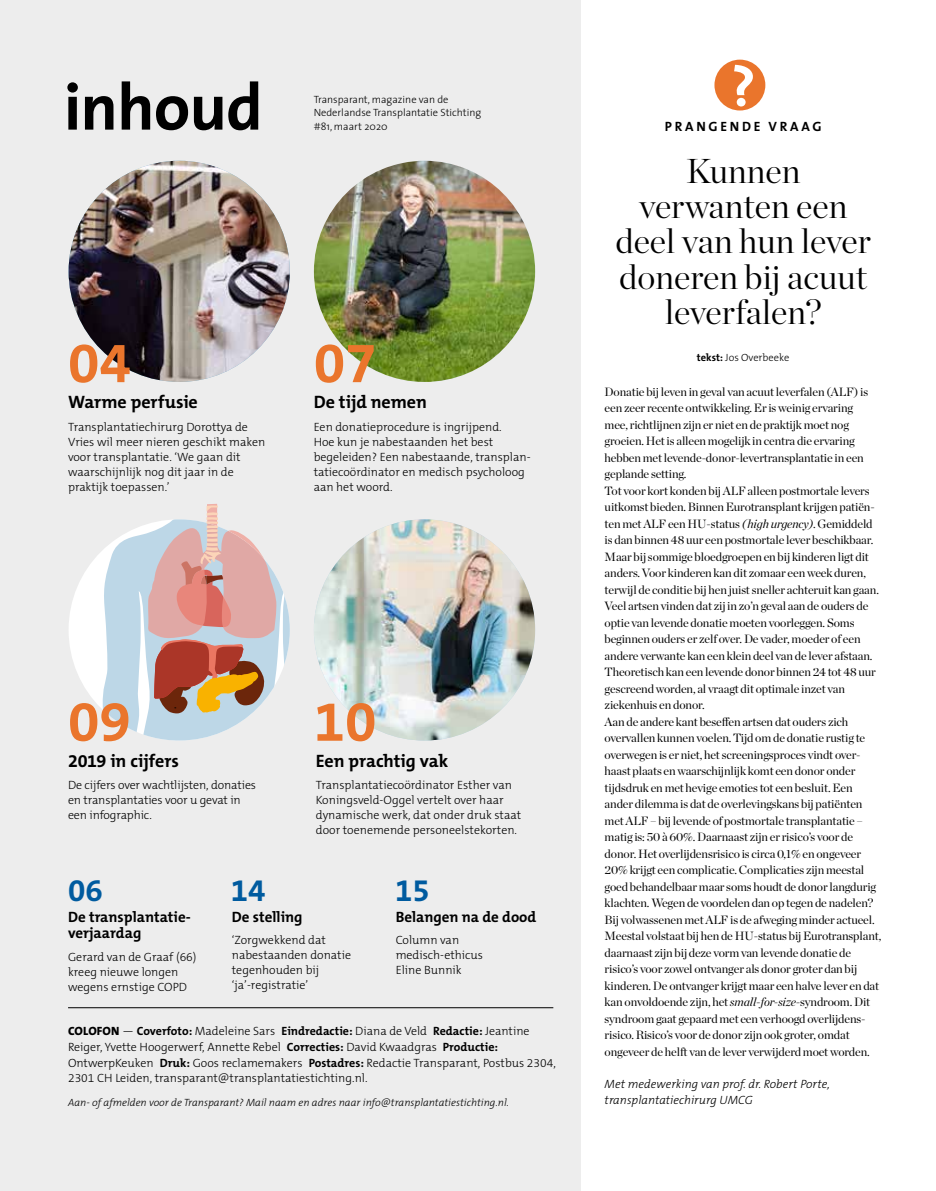
<style>
.page{position:relative;width:936px;height:1191px;background:#fff}
.page>*{position:absolute;margin:0;border:0;box-sizing:border-box;transform-origin:0 0}
.t1{font:700 66px "The Sans";letter-spacing:-.015em;color:#000}
.t2{font:700 57px "The Mix B W7";color:#ea752c}
.t3{font:700 57px "The Sans";color:#fff}
.t4{font:300 34.5px/35.4px "Chronicle Display";color:#000;text-align:center}
.t5{font:700 31.5px "The Mix B W7";color:#005b9f}
.t6{font:700 18px "The Mix B W7";letter-spacing:-.005em;color:#000}
.t7{font:700 15px/16.5px "The Mix B W7";color:#000}
.t8{font:700 13.5px "The Sans";letter-spacing:.2em;color:#000}
.t9{font:12px/16.5px "Chronicle Display";letter-spacing:-.01em;color:#000}
.t10{font:300 12px/15px "The Mix B W3";color:#000}
.t11{font:italic 300 12px/15.8px "The Mix B W3";color:#000}
.t12{font:italic 300 10.5px "The Mix B W3";color:#000}
.t13{font:300 10.5px/13.5px "The Sans";color:#000}
.t14{font:300 10.5px "The Mix B W3";color:#000}
.s1{font-family:"The Mix B W8";font-weight:800}
.s2{font-family:"The Mix B W7";font-weight:700}
.s3{font-family:"The Mix";font-weight:700}
.s4{font-style:italic}
</style>
<div class="page">
<div style="left:0;top:0;width:580px;height:1191px;background:#ededed"></div>
<img style="left:69px;top:161px;width:221px;height:221px;border-radius:111px">
<svg style="left:335px;top:161px;width:200px;height:221px"></svg>
<img style="left:314px;top:519px;width:221px;height:221px;border-radius:111px">
<img style="left:314px;top:161px;width:221px;height:221px;border-radius:111px">
<div style="left:69px;top:519px;width:221px;height:221px;background:#fff;border-radius:50%"></div>
<svg style="left:90px;top:504px;width:200px;height:236px"></svg>
<div style="left:714px;top:60px;width:51px;height:50px;background:#ea752c;border-radius:50%"></div>
<hr style="left:68px;top:1007px;width:485px;height:1px;background:#000">
<h1 class="t1" style="left:64px;top:52px;width:200px">inhoud</h1>
<p class="t13" style="left:314px;top:92px;width:169px">Transparant, magazine van de<br>Nederlandse Transplantatie Stichting #81, maart 2020</p>
<h2 class="t2" style="left:68px;top:326px;width:64px">04</h2>
<h2 class="t2" style="left:314px;top:326px;width:64px">07</h2>
<h3 class="t6" style="left:68px;top:390px;width:131px">Warme perfusie</h3>
<p class="t10" style="left:68px;top:419px;width:199px">Transplantatiechirurg Dorottya de<br>Vries wil meer nieren geschikt maken voor transplantatie. ‘We gaan dit waarschijnlijk nog dit jaar in de praktijk toepassen.’</p>
<h3 class="t6" style="left:314px;top:390px;width:115px">De tijd nemen</h3>
<p class="t10" style="left:314px;top:419px;width:218px">Een donatieprocedure is ingrijpend.<br>Hoe kun je nabestaanden het best begeleiden? Een nabestaande, transplan&shy;tatiecoördinator en medisch psycholoog aan het woord.</p>
<h2 class="t2" style="left:68px;top:685px;width:64px">09</h2>
<h2 class="t2" style="left:314px;top:685px;width:64px">10</h2>
<h3 class="t6" style="left:68px;top:749px;width:112px">2019 in cijfers</h3>
<p class="t10" style="left:68px;top:778px;width:189px">De cijfers over wachtlijsten, donaties en transplantaties voor u gevat in een infographic.</p>
<h3 class="t6" style="left:316px;top:749px;width:134px">Een prachtig vak</h3>
<p class="t10" style="left:316px;top:778px;width:207px">Transplantatiecoördinator Esther van Koningsveld-Oggel vertelt over haar dynamische werk, dat onder druk staat door toenemende personeelstekorten.</p>
<h3 class="t5" style="left:68px;top:870px;width:36px">06</h3>
<h3 class="t5" style="left:231px;top:870px;width:36px">14</h3>
<h3 class="t5" style="left:395px;top:870px;width:36px">15</h3>
<p class="t7" style="left:68px;top:908px;width:123px">De transplantatie&shy;verjaardag</p>
<p class="t10" style="left:68px;top:949px;width:130px">Gerard van de Graaf (66) kreeg nieuwe longen wegens ernstige COPD</p>
<p class="t7" style="left:232px;top:908px;width:72px">De stelling</p>
<p class="t10" style="left:232px;top:932px;width:121px">‘Zorgwekkend dat nabestaanden donatie tegenhouden bij ‘ja’-registratie’</p>
<p class="t7" style="left:395px;top:908px;width:142px">Belangen na de dood</p>
<p class="t10" style="left:395px;top:932px;width:89px">Column van medisch-ethicus<br>Eline Bunnik</p>
<p class="t10" style="left:68px;top:1023px;width:489px;line-height:15.8px"><span class="s1">COLOFON</span> — <span class="s2">Coverfoto:</span> Madeleine Sars <span class="s2">Eindredactie:</span> Diana de Veld <span class="s2">Redactie:</span> Jeantine Reiger, Yvette Hoogerwerf, Annette Rebel <span class="s2">Correcties:</span> David Kwaadgras <span class="s2">Productie:<br></span>OntwerpKeuken <span class="s2">Druk:</span> Goos reclamemakers <span class="s2">Postadres:</span> Redactie Transparant, Postbus 2304, 2301 CH Leiden, transparant@transplantatiestichting.nl.</p>
<p class="t12" style="left:68px;top:1095px;width:442px">Aan- of afmelden voor de Transparant? Mail naam en adres naar info@transplantatiestichting.nl.</p>
<h2 class="t3" style="left:731px;top:39px;width:26px">?</h2>
<p class="t8" style="left:665px;top:115px;width:158px">PRANGENDE VRAAG</p>
<h3 class="t4" style="left:615px;top:150px;width:257px">Kunnen verwanten een deel van hun lever doneren bij acuut leverfalen?</h3>
<p class="t14" style="left:697px;top:351px;width:94px"><span class="s3">tekst:</span> Jos Overbeeke</p>
<p class="t9" style="left:604px;top:382px;width:278px">Donatie bij leven in geval van acuut leverfalen (ALF) is een zeer recente ontwikkeling. Er is weinig ervaring<br>mee, richtlijnen zijn er niet en de praktijk moet nog groeien. Het is alleen mogelijk in centra die ervaring hebben met levende-donor-levertransplantatie in een geplande setting.<br>Tot voor kort konden bij ALF alleen postmortale levers uitkomst bieden. Binnen Eurotransplant krijgen patiën&shy;ten met ALF een HU-status <span class="s4">(high urgency)</span>. Gemiddeld is dan binnen 48 uur een postmortale lever beschikbaar.<br>Maar bij sommige bloedgroepen en bij kinderen ligt dit anders. Voor kinderen kan dit zomaar een week duren, terwijl de conditie bij hen juist sneller achteruit kan gaan.<br>Veel artsen vinden dat zij in zo’n geval aan de ouders de optie van levende donatie moeten voorleggen. Soms beginnen ouders er zelf over. De vader, moeder of een andere verwante kan een klein deel van de lever afstaan.<br>Theoretisch kan een levende donor binnen 24 tot 48 uur gescreend worden, al vraagt dit optimale inzet van ziekenhuis en donor.<br>Aan de andere kant beseffen artsen dat ouders zich overvallen kunnen voelen. Tijd om de donatie rustig te overwegen is er niet, het screeningsproces vindt over&shy;haast plaats en waarschijnlijk komt een donor onder tijdsdruk en met hevige emoties tot een besluit. Een ander dilemma is dat de overlevingskans bij patiënten met ALF – bij levende of postmortale transplantatie – matig is: 50 à 60%. Daarnaast zijn er risico’s voor de donor. Het overlijdensrisico is circa 0,1% en ongeveer 20% krijgt een complicatie. Complicaties zijn meestal goed behandelbaar maar soms houdt de donor langdurig klachten. Wegen de voordelen dan op tegen de nadelen?<br>Bij volwassenen met ALF is de afweging minder actueel.<br>Meestal volstaat bij hen de HU-status bij Eurotransplant, daarnaast zijn bij deze vorm van levende donatie de risico’s voor zowel ontvanger als donor groter dan bij kinderen. De ontvanger krijgt maar een halve lever en dat kan onvoldoende zijn, het <span class="s4">small-for-size-</span>syndroom. Dit syndroom gaat gepaard met een verhoogd overlijdens&shy;risico. Risico’s voor de donor zijn ook groter, omdat ongeveer de helft van de lever verwijderd moet worden.</p>
<p class="t11" style="left:604px;top:1076px;width:227px">Met medewerking van prof. dr. Robert Porte, transplantatiechirurg UMCG</p>
</div>
